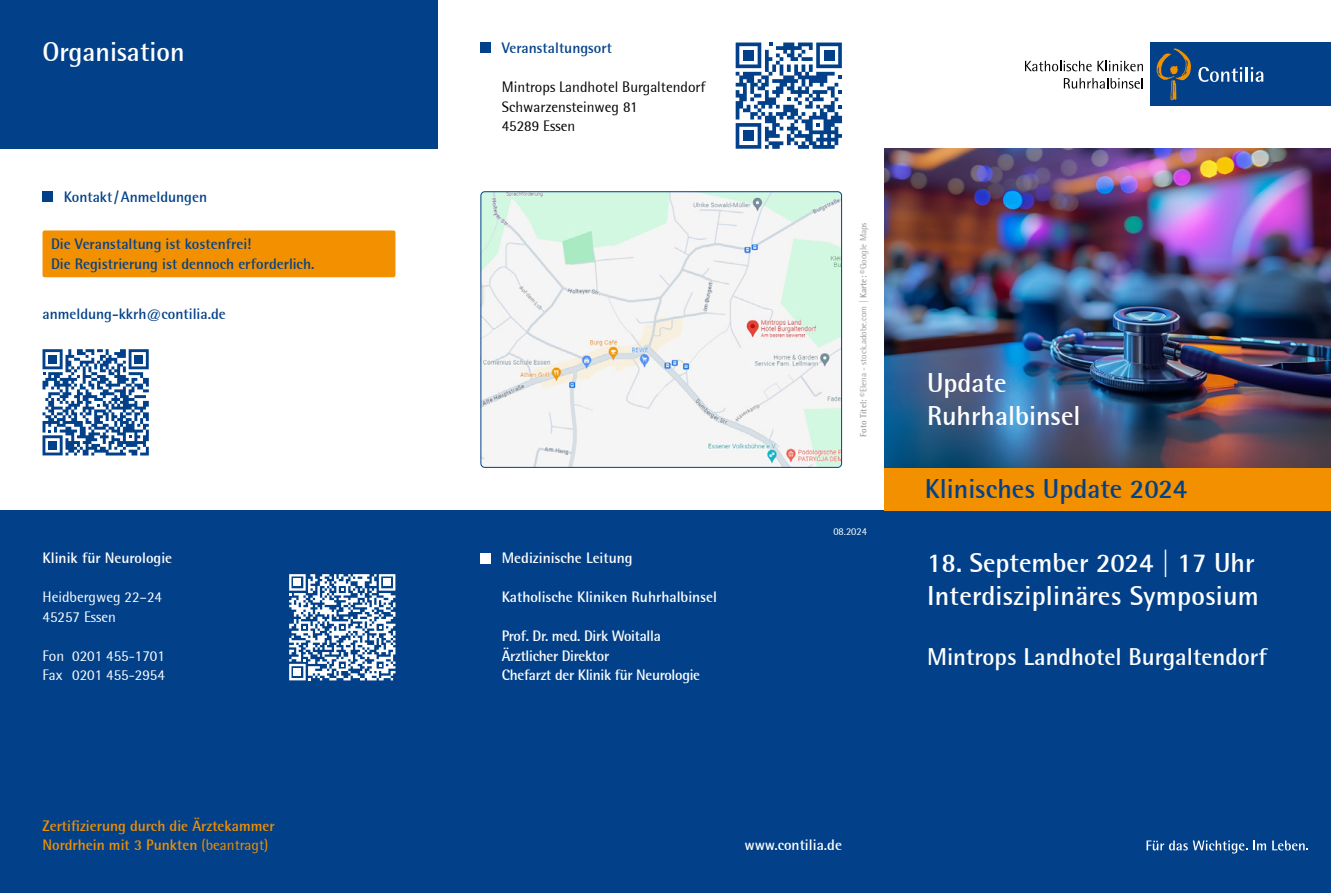
<style>
.page{position:relative;width:1331px;height:893px;background:#fff}
.page>*{position:absolute;margin:0;border:0;box-sizing:border-box;transform-origin:0 0}
.t1{font:700 27px/33px "Rotis Semi Sans";color:#fff}
.t2{font:700 27px "Rotis Semi Sans";color:#024189}
.t3{font:700 24px "Rotis Semi Sans";color:#fff}
.t4{font:700 15px/19.5px "Rotis Semi Sans";color:#024189}
.t5{font:700 15px "Rotis Semi Sans";color:#fff}
.t6{font:700 15px/19.5px "Rotis Semi Sans";letter-spacing:-.02em;color:#fff}
.t7{font:700 15px/19.5px "Rotis Semi Sans";color:#f39000}
.t8{font:15px/19.5px "Rotis Semi Sans";color:#000}
.t9{font:15px/19.5px "Rotis Semi Sans";color:#fff}
.t10{font:10.5px "Rotis Semi Sans";color:#fff}
.t11{font:9px "Rotis Semi Sans";color:#9d9d9c}
.s1{font-weight:400}
.s2{font-weight:700}
</style>
<div class="page">
<div style="left:0;top:510px;width:1331px;height:383px;background:#024189"></div>
<div style="left:0;top:0;width:438px;height:149px;background:#024189"></div>
<div style="left:480px;top:43px;width:11px;height:10px;background:#024189"></div>
<img style="left:482px;top:193px;width:360px;height:275px">
<div style="left:480px;top:191px;width:362px;height:277px;border:1px solid #024189;border-radius:4px"></div>
<div style="left:43px;top:191px;width:10px;height:11px;background:#024189"></div>
<div style="left:43px;top:230px;width:352px;height:47px;background:#f39000;border-radius:2px"></div>
<div style="left:480px;top:553px;width:11px;height:10px;background:#fff"></div>
<svg style="left:1025px;top:61px;width:118px;height:10px"></svg>
<svg style="left:1064px;top:78px;width:79px;height:11px"></svg>
<div style="left:1150px;top:43px;width:181px;height:63px;background:#024189"></div>
<svg style="left:1157px;top:48px;width:34px;height:52px"></svg>
<svg style="left:1198px;top:67px;width:65px;height:15px"></svg>
<svg style="left:1146px;top:840px;width:101px;height:13px"></svg>
<svg style="left:1253px;top:840px;width:13px;height:10px"></svg>
<svg style="left:1272px;top:840px;width:36px;height:10px"></svg>
<img style="left:884px;top:149px;width:447px;height:319px">
<div style="left:884px;top:468px;width:447px;height:42px;background:#f39000"></div>
<svg style="left:289px;top:574px;width:106px;height:106px"></svg>
<div style="left:294px;top:579px;width:7px;height:7px;background:#fff"></div>
<div style="left:384px;top:579px;width:7px;height:7px;background:#fff"></div>
<div style="left:294px;top:669px;width:7px;height:7px;background:#fff"></div>
<svg style="left:43px;top:349px;width:106px;height:106px"></svg>
<div style="left:48px;top:355px;width:9px;height:9px;background:#024189"></div>
<div style="left:134px;top:355px;width:9px;height:9px;background:#024189"></div>
<div style="left:48px;top:441px;width:9px;height:9px;background:#024189"></div>
<svg style="left:736px;top:43px;width:106px;height:106px"></svg>
<div style="left:743px;top:50px;width:11px;height:11px;background:#024189"></div>
<div style="left:823px;top:50px;width:11px;height:11px;background:#024189"></div>
<div style="left:743px;top:130px;width:11px;height:11px;background:#024189"></div>
<h1 class="t1" style="left:43px;top:35px;width:144px">Organisation</h1>
<p class="t4" style="left:64px;top:187px;width:145px">Kontakt/Anmeldungen</p>
<p class="t4" style="left:51px;top:234px;width:265px">Die Veranstaltung ist kostenfrei!<br>Die Registrierung ist dennoch erforderlich.</p>
<p class="t4" style="left:43px;top:304px;width:185px">anmeldung-kkrh@contilia.de</p>
<p class="t5" style="left:43px;top:549px;width:131px">Klinik für Neurologie</p>
<p class="t9" style="left:43px;top:587px;width:121px">Heidbergweg 22–24<br>45257 Essen</p>
<p class="t9" style="left:43px;top:646px;width:124px">Fon 0201 455-1701<br>Fax 0201 455-2954</p>
<p class="t7" style="left:43px;top:816px;width:234px">Zertifizierung durch die Ärztekammer<br>Nordrhein mit 3 Punkten <span class="s1">(beantragt)</span></p>
<p class="t4" style="left:502px;top:38px;width:112px">Veranstaltungsort</p>
<p class="t8" style="left:502px;top:77px;width:205px">Mintrops Landhotel Burgaltendorf<br>Schwarzensteinweg 81<br>45289 Essen</p>
<p class="t5" style="left:502px;top:549px;width:132px">Medizinische Leitung</p>
<p class="t5" style="left:502px;top:588px;width:217px">Katholische Kliniken Ruhrhalbinsel</p>
<p class="t6" style="left:502px;top:626px;width:200px">Prof. Dr. med. Dirk Woitalla<br>Ärztlicher Direktor<br>Chefarzt der Klinik für Neurologie</p>
<p class="t11" style="left:858px;top:437px;width:216px;rotate:-90deg"><span class="s2">Foto Titel:</span> ©Elena - stock.adobe.com | <span class="s2">Karte:</span> ©Google Maps</p>
<p class="t10" style="left:833px;top:525px;width:35px">08.2024</p>
<h1 class="t1" style="left:927px;top:366px;width:155px">Update<br>Ruhrhalbinsel</h1>
<h1 class="t2" style="left:925px;top:473px;width:264px">Klinisches Update 2024</h1>
<h1 class="t1" style="left:927px;top:546px;width:333px">18. September 2024 | 17 Uhr<br>Interdisziplinäres Symposium</h1>
<h2 class="t3" style="left:927px;top:642px;width:341px">Mintrops Landhotel Burgaltendorf</h2>
<p class="t5" style="left:744px;top:836px;width:99px">www.contilia.de</p>
</div>
